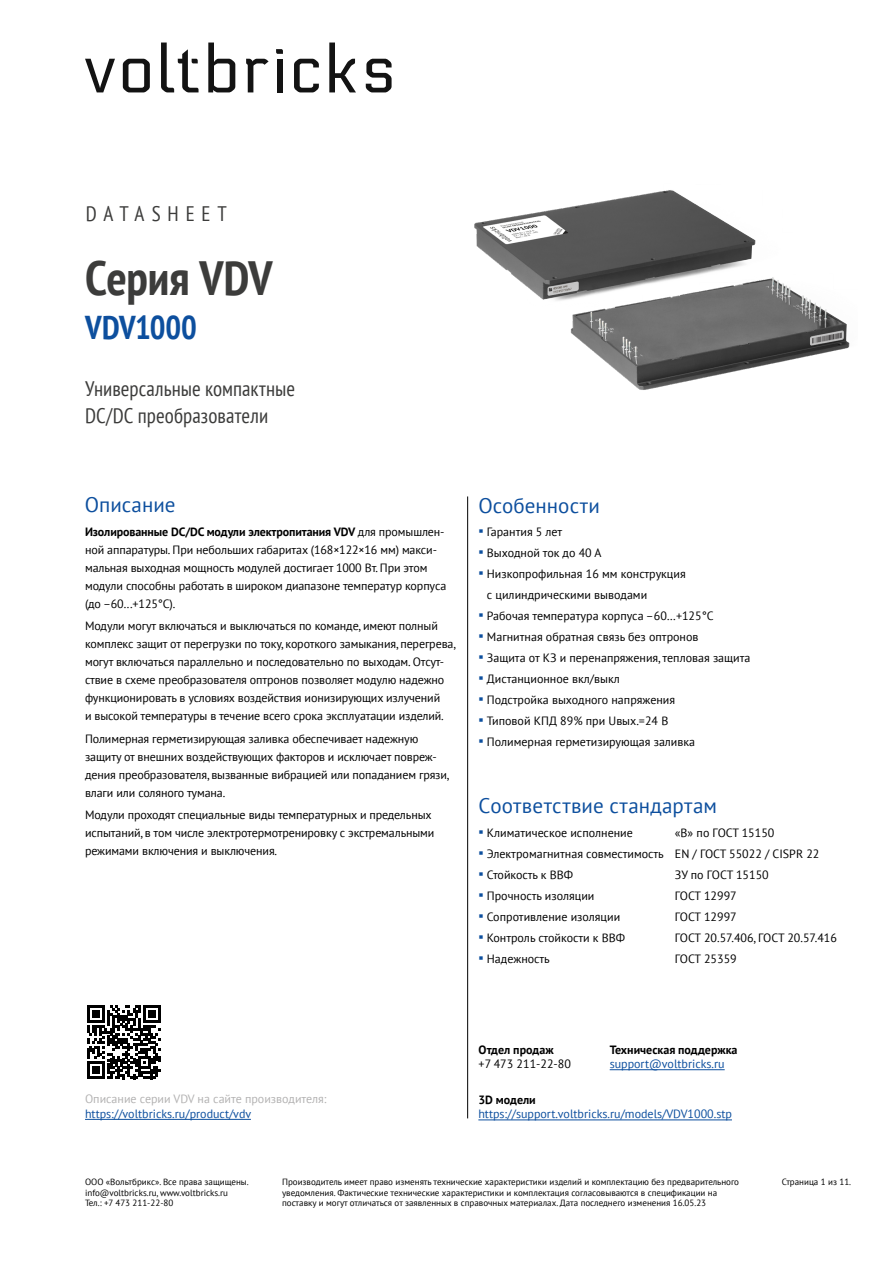
<style>
.page{position:relative;width:893px;height:1263px;background:#fff}
.page>*{position:absolute;margin:0;border:0;box-sizing:border-box;transform-origin:0 0}
.t1{font:700 condensed 48px "PT Sans";letter-spacing:-.005em;color:#3c3c3b}
.t2{font:700 condensed 33px "PT Sans";letter-spacing:-.01em;color:#0d4f9e}
.t3{font:condensed 21px/27px "PT Sans";letter-spacing:.005em;color:#3c3c3b}
.t4{font:21px "PT Sans";letter-spacing:.005em;color:#0d4f9e}
.t5{font:condensed 21px "PT Sans";letter-spacing:.32em;color:#3c3c3b}
.t6{font:12px/18px "PT Sans";letter-spacing:-.01em;color:#000}
.t7{font:12px "PT Sans";color:#0d4f9e}
.t8{font:700 12px "PT Sans";color:#000}
.t9{font:12px "PT Sans";color:#b3b2b2}
.t10{font:9px/10.8px "PT Sans";color:#000}
.s1{font-weight:700}
.s2{font-family:"Arial";font-size:15px;color:#0d4f9e}
</style>
<div class="page">
<hr style="left:85px;top:1119px;width:166px;height:1px;background:#0d4f9e">
<img style="left:474px;top:190px;width:376px;height:200px">
<hr style="left:467px;top:496px;width:1px;height:622px;background:#000">
<hr style="left:478px;top:1119px;width:254px;height:1px;background:#0d4f9e">
<hr style="left:610px;top:1069px;width:115px;height:1px;background:#0d4f9e">
<svg style="left:85px;top:59px;width:30px;height:33px"></svg>
<svg style="left:123px;top:59px;width:27px;height:33px"></svg>
<svg style="left:208px;top:43px;width:27px;height:49px"></svg>
<svg style="left:246px;top:59px;width:23px;height:33px"></svg>
<div style="left:277px;top:59px;width:6px;height:33px;background:#131313"></div>
<svg style="left:294px;top:59px;width:25px;height:33px"></svg>
<svg style="left:329px;top:43px;width:27px;height:49px"></svg>
<svg style="left:366px;top:59px;width:26px;height:33px"></svg>
<svg style="left:161px;top:43px;width:38px;height:49px"></svg>
<svg style="left:276px;top:49px;width:7px;height:5px"></svg>
<svg style="left:87px;top:1005px;width:74px;height:74px"></svg>
<h3 class="t5" style="left:86px;top:200px;width:142px">DATASHEET</h3>
<h1 class="t1" style="left:85px;top:246px;width:189px">Серия VDV</h1>
<h2 class="t2" style="left:85px;top:306px;width:113px">VDV1000</h2>
<h3 class="t3" style="left:85px;top:374px;width:212px">Универсальные компактные<br>DC/DC преобразователи</h3>
<h3 class="t4" style="left:85px;top:491px;width:92px">Описание</h3>
<p class="t6" style="left:85px;top:523px;width:363px"><span class="s1">Изолированные DC/DC модули электропитания VDV</span> для промышлен&shy;ной аппаратуры. При небольших габаритах (168×122×16 мм) макси&shy;мальная выходная мощность модулей достигает 1000 Вт. При этом модули способны работать в широком диапазоне температур корпуса (до –60...+125°С).</p>
<p class="t6" style="left:85px;top:617px;width:372px">Модули могут включаться и выключаться по команде, имеют полный комплекс защит от перегрузки по току, короткого замыкания, перегрева, могут включаться параллельно и последовательно по выходам. Отсут&shy;ствие в схеме преобразователя оптронов позволяет модулю надежно функционировать в условиях воздействия ионизирующих излучений<br>и высокой температуры в течение всего срока эксплуатации изделий.</p>
<p class="t6" style="left:85px;top:729px;width:366px">Полимерная герметизирующая заливка обеспечивает надежную защиту от внешних воздействующих факторов и исключает повреж&shy;дения преобразователя, вызванные вибрацией или попаданием грязи, влаги или соляного тумана.</p>
<p class="t6" style="left:85px;top:805px;width:351px">Модули проходят специальные виды температурных и предельных испытаний, в том числе электротермотренировку с экстремальными режимами включения и выключения.</p>
<h3 class="t4" style="left:478px;top:492px;width:123px">Особенности</h3>
<p class="t6" style="left:478px;top:523px;width:85px"><span class="s2">▪</span> Гарантия 5 лет</p>
<p class="t6" style="left:478px;top:544px;width:125px"><span class="s2">▪</span> Выходной ток до 40 А</p>
<p class="t6" style="left:487px;top:563px;width:200px;line-height:21px;text-indent:-8px"><span class="s2">▪</span> Низкопрофильная 16 мм конструкция с цилиндрическими выводами</p>
<p class="t6" style="left:478px;top:607px;width:237px"><span class="s2">▪</span> Рабочая температура корпуса –60…+125°С</p>
<p class="t6" style="left:478px;top:628px;width:222px"><span class="s2">▪</span> Магнитная обратная связь без оптронов</p>
<p class="t6" style="left:478px;top:649px;width:274px"><span class="s2">▪</span> Защита от КЗ и перенапряжения, тепловая защита</p>
<p class="t6" style="left:478px;top:670px;width:143px"><span class="s2">▪</span> Дистанционное вкл/выкл</p>
<p class="t6" style="left:478px;top:691px;width:198px"><span class="s2">▪</span> Подстройка выходного напряжения</p>
<p class="t6" style="left:478px;top:712px;width:191px"><span class="s2">▪</span> Типовой КПД 89% при Uвых.=24 В</p>
<p class="t6" style="left:478px;top:733px;width:218px"><span class="s2">▪</span> Полимерная герметизирующая заливка</p>
<h3 class="t4" style="left:479px;top:792px;width:240px">Соответствие стандартам</h3>
<p class="t6" style="left:478px;top:824px;width:156px"><span class="s2">▪</span> Климатическое исполнение</p>
<p class="t6" style="left:675px;top:824px;width:101px">«В» по ГОСТ 15150</p>
<p class="t6" style="left:478px;top:845px;width:343px"><span class="s2">▪</span> Электромагнитная совместимость EN / ГОСТ 55022 / CISPR 22</p>
<p class="t6" style="left:478px;top:866px;width:96px"><span class="s2">▪</span> Стойкость к ВВФ</p>
<p class="t6" style="left:675px;top:866px;width:95px">ЗУ по ГОСТ 15150</p>
<p class="t6" style="left:478px;top:887px;width:118px"><span class="s2">▪</span> Прочность изоляции</p>
<p class="t6" style="left:675px;top:887px;width:63px">ГОСТ 12997</p>
<p class="t6" style="left:478px;top:908px;width:143px"><span class="s2">▪</span> Сопротивление изоляции</p>
<p class="t6" style="left:675px;top:908px;width:63px">ГОСТ 12997</p>
<p class="t6" style="left:478px;top:929px;width:148px"><span class="s2">▪</span> Контроль стойкости к ВВФ</p>
<p class="t6" style="left:675px;top:929px;width:164px">ГОСТ 20.57.406, ГОСТ 20.57.416</p>
<p class="t6" style="left:478px;top:950px;width:73px"><span class="s2">▪</span> Надежность</p>
<p class="t6" style="left:675px;top:950px;width:63px">ГОСТ 25359</p>
<p class="t9" style="left:85px;top:1091px;width:243px">Описание серии VDV на сайте производителя:</p>
<p class="t7" style="left:85px;top:1106px;width:168px">https://voltbricks.ru/product/vdv</p>
<p class="t8" style="left:479px;top:1042px;width:77px">Отдел продаж</p>
<p class="t6" style="left:479px;top:1055px;width:94px">+7 473 211-22-80</p>
<p class="t8" style="left:610px;top:1042px;width:129px">Техническая поддержка</p>
<p class="t7" style="left:610px;top:1056px;width:116px">support@voltbricks.ru</p>
<p class="t8" style="left:478px;top:1092px;width:59px">3D модели</p>
<p class="t7" style="left:478px;top:1106px;width:255px">https://support.voltbricks.ru/models/VDV1000.stp</p>
<p class="t10" style="left:85px;top:1176px;width:165px">ООО «Вольтбрикс». Все права защищены.</p>
<p class="t10" style="left:782px;top:1176px;width:71px">Страница 1 из 11.</p>
<p class="t10" style="left:85px;top:1187px;width:145px">info@voltbricks.ru, www.voltbricks.ru<br>Тел.: +7 473 211-22-80</p>
<p class="t10" style="left:282px;top:1176px;width:459px">Производитель имеет право изменять технические характеристики изделий и комплектацию без предварительного уведомления. Фактические технические характеристики и комплектация согласовываются в спецификации на поставку и могут отличаться от заявленных в справочных материалах. Дата последнего изменения 16.05.23</p>
</div>
